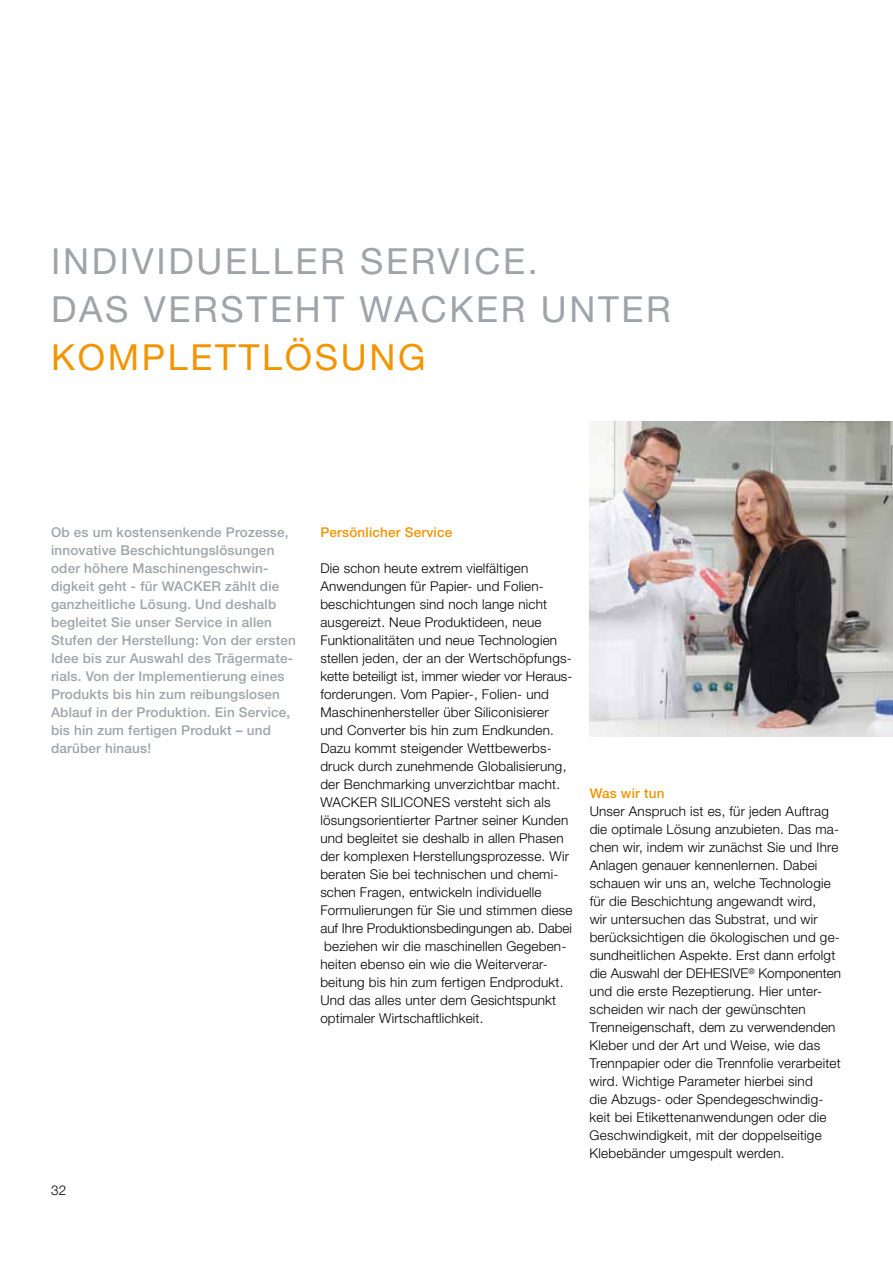
<style>
.page{position:relative;width:893px;height:1263px;background:#fff}
.page>*{position:absolute;margin:0;border:0;box-sizing:border-box;transform-origin:0 0}
.t1{font:36px/48px "Helvetica Neue LT Pro";letter-spacing:.075em;color:#9ea4a9}
.t2{font:36px "Helvetica Neue LT Pro";letter-spacing:.075em;color:#f39400}
.t3{font:300 13.5px/18px "Helvetica Neue LT Pro";letter-spacing:.015em;color:#000}
.t4{font:500 13.5px/18px "Helvetica Neue LT Pro";letter-spacing:.015em;color:#9ea4a9}
.t5{font:500 13.5px "Helvetica Neue LT Pro";letter-spacing:.015em;color:#f39400}
</style>
<div class="page">
<img style="left:590px;top:421px;width:303px;height:316px">
<h1 class="t1" style="left:51px;top:236px;width:621px">INDIVIDUELLER SERVICE.<br>DAS VERSTEHT WACKER UNTER</h1>
<h1 class="t2" style="left:51px;top:335px;width:376px">KOMPLETTLÖSUNG</h1>
<p class="t4" style="left:51px;top:523px;width:246px">Ob es um kostensenkende Prozesse, innovative Beschichtungslösungen oder höhere Maschinengeschwin&shy;digkeit geht - für WACKER zählt die ganzheitliche Lösung. Und deshalb begleitet Sie unser Service in allen Stufen der Herstellung: Von der ersten Idee bis zur Auswahl des Trägermate&shy;rials. Von der Implementierung eines Produkts bis hin zum reibungslosen Ablauf in der Produktion. Ein Service, bis hin zum fertigen Produkt – und darüber hinaus!</p>
<p class="t5" style="left:320px;top:524px;width:133px">Persönlicher Service</p>
<p class="t3" style="left:320px;top:559px;width:254px">Die schon heute extrem vielfältigen Anwendungen für Papier- und Folien&shy;beschichtungen sind noch lange nicht ausgereizt. Neue Produktideen, neue Funktionalitäten und neue Technologien stellen jeden, der an der Wertschöpfungs&shy;kette beteiligt ist, immer wieder vor Heraus&shy;forderungen. Vom Papier-, Folien- und Maschinenhersteller über Siliconisierer und Converter bis hin zum Endkunden.<br>Dazu kommt steigender Wettbewerbs&shy;druck durch zunehmende Globalisierung, der Benchmarking unverzichtbar macht.<br>WACKER SILICONES versteht sich als lösungsorientierter Partner seiner Kunden und begleitet sie deshalb in allen Phasen der komplexen Herstellungsprozesse. Wir beraten Sie bei technischen und chemi&shy;schen Fragen, entwickeln individuelle Formulierungen für Sie und stimmen diese auf Ihre Produktionsbedingungen ab. Dabei beziehen wir die maschinellen Gegeben&shy;heiten ebenso ein wie die Weiterverar&shy;beitung bis hin zum fertigen Endprodukt.<br>Und das alles unter dem Gesichtspunkt optimaler Wirtschaftlichkeit.</p>
<p class="t3" style="left:51px;top:1181px;width:17px">32</p>
<p class="t5" style="left:590px;top:785px;width:76px">Was wir tun</p>
<p class="t3" style="left:590px;top:802px;width:253px">Unser Anspruch ist es, für jeden Auftrag die optimale Lösung anzubieten. Das ma&shy;chen wir, indem wir zunächst Sie und Ihre Anlagen genauer kennenlernen. Dabei schauen wir uns an, welche Technologie für die Beschichtung angewandt wird,<br>wir untersuchen das Substrat, und wir berücksichtigen die ökologischen und ge&shy;sundheitlichen Aspekte. Erst dann erfolgt die Auswahl der DEHESIVE<sup>®</sup> Komponenten und die erste Rezeptierung. Hier unter&shy;scheiden wir nach der gewünschten Trenneigenschaft, dem zu verwendenden Kleber und der Art und Weise, wie das Trennpapier oder die Trennfolie verarbeitet wird. Wichtige Parameter hierbei sind<br>die Abzugs- oder Spendegeschwindig&shy;keit bei Etikettenanwendungen oder die Geschwindigkeit, mit der doppelseitige Klebebänder umgespult werden.</p>
</div>
